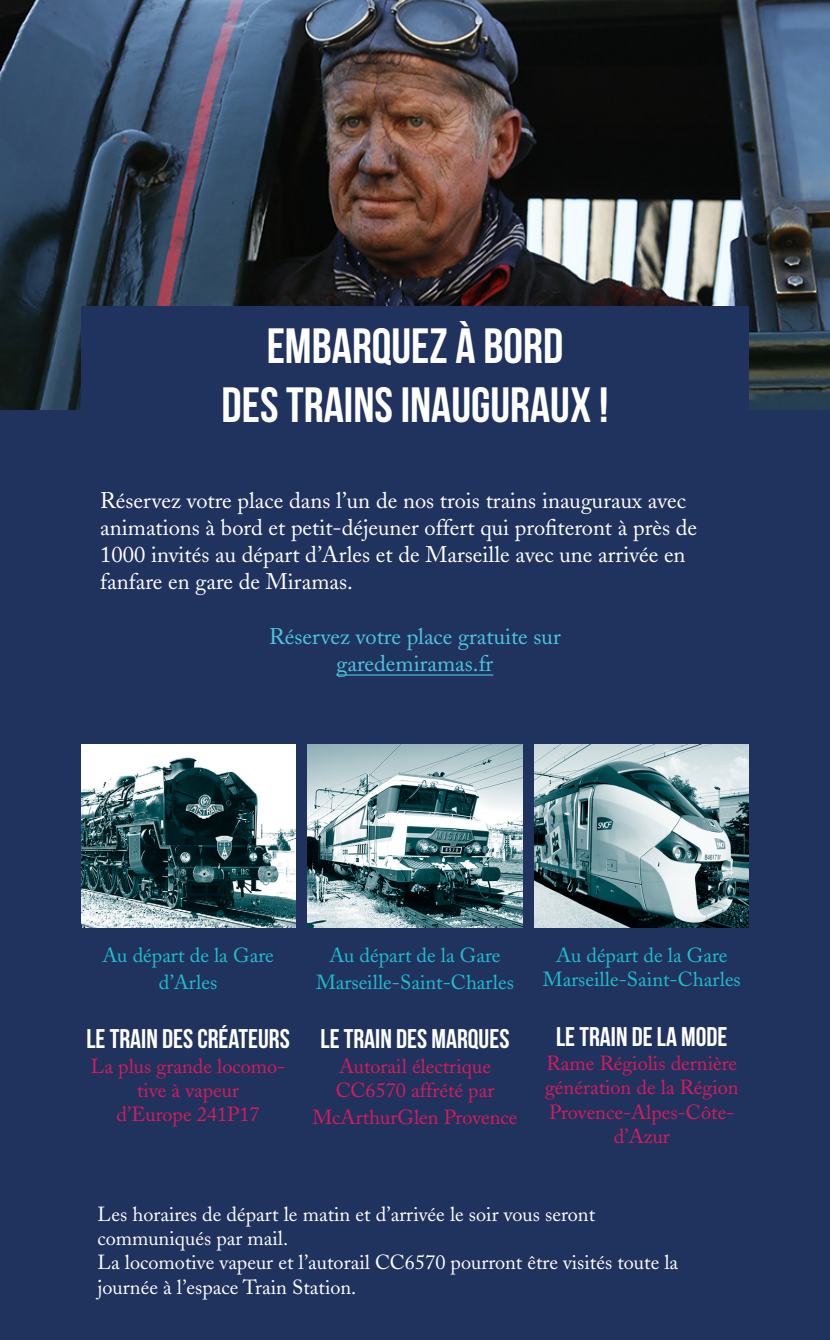
<style>
.page{position:relative;width:830px;height:1340px;background:#fff}
.page>*{position:absolute;margin:0;border:0;box-sizing:border-box;transform-origin:0 0}
.t1{font:700 49.5px "Bebas Neue";color:#fff}
.t2{font:700 27px "Bebas Neue";color:#fff}
.t3{font:22.5px/27px "Adobe Caslon";color:#fff}
.t4{font:22.5px "Adobe Caslon";color:#4cc6e0}
.t5{font:20.25px/24.3px "Adobe Caslon";color:#d91a5b;text-align:center}
.t6{font:20.25px/24.3px "Adobe Caslon";color:#fff}
.t7{font:20.25px/27px "Adobe Caslon";color:#21bece;text-align:center}
</style>
<div class="page">
<div style="left:0;top:0;width:829px;height:1339px;background:#20335f"></div>
<img style="left:308px;top:744px;width:214px;height:183px">
<img style="left:534px;top:744px;width:214px;height:183px">
<img style="left:81px;top:744px;width:214px;height:183px">
<img style="left:0;top:0;width:829px;height:409px">
<div style="left:81px;top:306px;width:667px;height:389px;background:#20335f"></div>
<hr style="left:336px;top:674px;width:157px;height:1px;background:#4cc6e0">
<p class="t1" style="left:266px;top:318px;width:298px">EMBARQUEZ À BORD</p>
<p class="t1" style="left:221px;top:378px;width:388px">DES TRAINS INAUGURAUX !</p>
<p class="t3" style="left:100px;top:487px;width:598px">Réservez votre place dans l’un de nos trois trains inauguraux avec animations à bord et petit-déjeuner offert qui profiteront à près de 1000 invités au départ d’Arles et de Marseille avec une arrivée en fanfare en gare de Miramas.</p>
<p class="t4" style="left:269px;top:622px;width:293px">Réservez votre place gratuite sur</p>
<p class="t4" style="left:336px;top:649px;width:158px">garedemiramas.fr</p>
<p class="t7" style="left:102px;top:941px;width:172px">Au départ de la Gare d’Arles</p>
<p class="t2" style="left:86px;top:1024px;width:205px">LE TRAIN DES CRÉATEURS</p>
<p class="t5" style="left:91px;top:1053px;width:196px">La plus grande locomo&shy;tive à vapeur</p>
<p class="t5" style="left:116px;top:1102px;width:145px">d’Europe 241P17</p>
<p class="t7" style="left:316px;top:941px;width:199px">Au départ de la Gare<br>Marseille-Saint-Charles</p>
<p class="t2" style="left:320px;top:1024px;width:190px">LE TRAIN DES MARQUES</p>
<p class="t5" style="left:335px;top:1053px;width:160px;text-align:left">Autorail électrique<br>CC6570 affrété par</p>
<p class="t5" style="left:312px;top:1105px;width:206px">McArthurGlen Provence</p>
<p class="t7" style="left:542px;top:943px;width:199px;line-height:24.3px">Au départ de la Gare<br>Marseille-Saint-Charles</p>
<p class="t2" style="left:556px;top:1021px;width:173px">LE TRAIN DE LA MODE</p>
<p class="t5" style="left:545px;top:1051px;width:195px">Rame Régiolis dernière génération de la Région<br>Provence-Alpes-Côte&shy;d’Azur</p>
<p class="t6" style="left:97px;top:1201px;width:499px">Les horaires de départ le matin et d’arrivée le soir vous seront communiqués par mail.</p>
<p class="t6" style="left:97px;top:1250px;width:582px">La locomotive vapeur et l’autorail CC6570 pourront être visités toute la journée à l’espace Train Station.</p>
</div>
